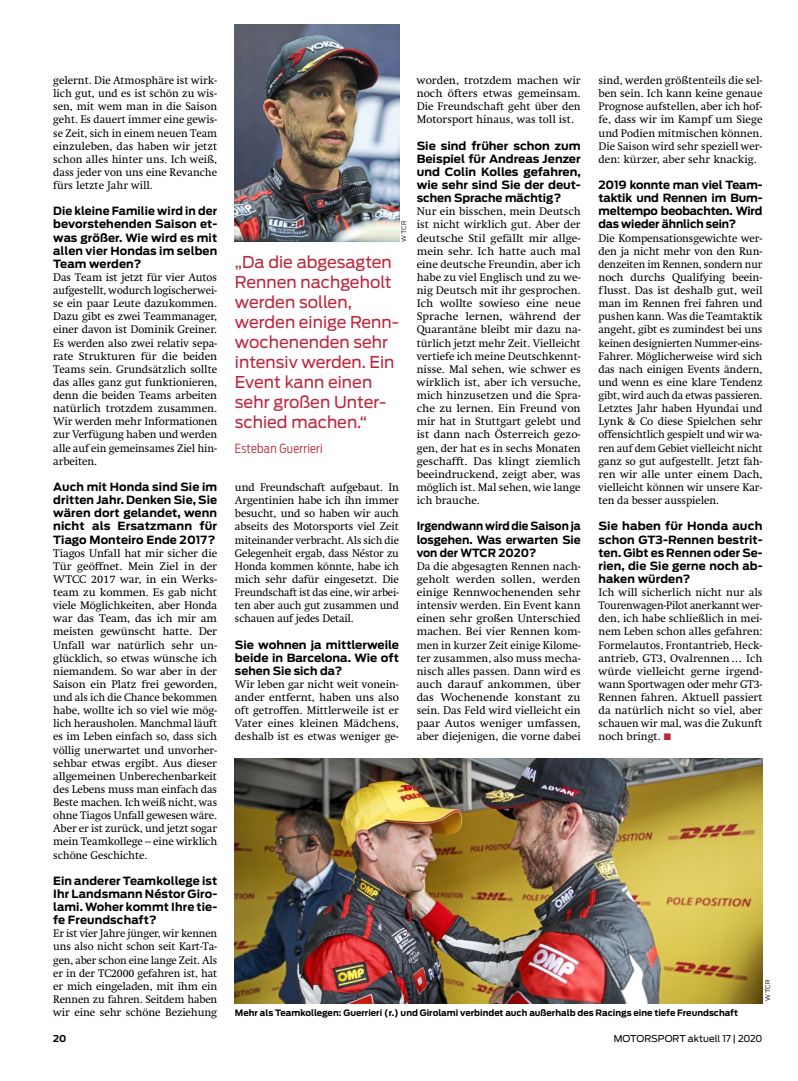
<style>
.page{position:relative;width:798px;height:1081px;background:#fff}
.page>*{position:absolute;margin:0;border:0;box-sizing:border-box;transform-origin:0 0}
.t1{font:16.25px/20px "Antenna";color:#bc273c}
.t2{font:300 12.5px "Antenna Condensed";letter-spacing:.025em;color:#bc273c}
.t3{font:11.25px/13.1px "Swift LT Std";color:#000;text-align:justify}
.t4{font:700 11.25px/13.1px "Antenna";color:#000;text-align:justify}
.t5{font:700 11.25px/13.1px "Antenna";color:#000;text-align:justify;scale:1.04 1}
.t6{font:700 11.25px/13.1px "Antenna";color:#000;text-align:justify;scale:.95 1}
.t7{font:9.38px "Antenna";letter-spacing:-.005em;color:#000}
.t8{font:700 9.38px "Antenna";color:#000}
.t9{font:700 8.75px "Antenna";color:#000}
.t10{font:300 6.25px "Antenna";letter-spacing:.05em;color:#000}
.s1{color:#bc273c}
</style>
<div class="page">
<img style="left:235px;top:758px;width:527px;height:245px">
<img style="left:235px;top:25px;width:164px;height:216px">
<p class="t3" style="left:53px;top:74px;width:165px">gelernt. Die Atmosphäre ist wirk&shy;lich gut, und es ist schön zu wis&shy;sen, mit wem man in die Saison geht. Es dauert immer eine gewis&shy;se Zeit, sich in einem neuen Team einzuleben, das haben wir jetzt schon alles hinter uns. Ich weiß, dass jeder von uns eine Revanche fürs letzte Jahr will.</p>
<p class="t4" style="left:53px;top:205px;width:165px">Die kleine Familie wird in der bevorstehenden Saison et&shy;was größer. Wie wird es mit allen vier Hondas im selben Team werden?</p>
<p class="t3" style="left:53px;top:271px;width:165px">Das Team ist jetzt für vier Autos aufgestellt, wodurch logischerwei&shy;se ein paar Leute dazukommen.<br>Dazu gibt es zwei Teammanager, einer davon ist Dominik Greiner.<br>Es werden also zwei relativ sepa&shy;rate Strukturen für die beiden Teams sein. Grundsätzlich sollte das alles ganz gut funktionieren, denn die beiden Teams arbeiten natürlich trotzdem zusammen.<br>Wir werden mehr Informationen zur Verfügung haben und werden alle auf ein gemeinsames Ziel hin&shy;arbeiten.</p>
<p class="t4" style="left:53px;top:480px;width:165px">Auch mit Honda sind Sie im dritten Jahr. Denken Sie, Sie wären dort gelandet, wenn nicht als Ersatzmann für Tiago Monteiro Ende 2017?</p>
<p class="t3" style="left:53px;top:546px;width:165px">Tiagos Unfall hat mir sicher die Tür geöffnet. Mein Ziel in der WTCC 2017 war, in ein Werks&shy;team zu kommen. Es gab nicht viele Möglichkeiten, aber Honda war das Team, das ich mir am meisten gewünscht hatte. Der Unfall war natürlich sehr un&shy;glücklich, so etwas wünsche ich niemandem. So war aber in der Saison ein Platz frei geworden, und als ich die Chance bekommen habe, wollte ich so viel wie mög&shy;lich herausholen. Manchmal läuft es im Leben einfach so, dass sich völlig unerwartet und unvorher&shy;sehbar etwas ergibt. Aus dieser allgemeinen Unberechenbarkeit des Lebens muss man einfach das Beste machen. Ich weiß nicht, was ohne Tiagos Unfall gewesen wäre.<br>Aber er ist zurück, und jetzt sogar mein Teamkollege – eine wirklich schöne Geschichte.</p>
<p class="t4" style="left:53px;top:874px;width:165px">Ein anderer Teamkollege ist Ihr Landsmann Néstor Giro&shy;lami. Woher kommt Ihre tie&shy;fe Freundschaft?</p>
<p class="t3" style="left:53px;top:927px;width:165px">Er ist vier Jahre jünger, wir kennen uns also nicht schon seit Kart-Ta&shy;gen, aber schon eine lange Zeit. Als er in der TC2000 gefahren ist, hat er mich eingeladen, mit ihm ein Rennen zu fahren. Seitdem haben wir eine sehr schöne Beziehung</p>
<p class="t10" style="left:400px;top:241px;width:22px;rotate:-90deg">WTCR</p>
<h1 class="t1" style="left:235px;top:252px;width:165px">„Da die abgesagten<br>Rennen nachgeholt werden sollen, werden einige Renn&shy;wochenenden sehr intensiv werden. Ein<br>Event kann einen sehr großen Unter&shy;schied machen.“</h1>
<p class="t2" style="left:235px;top:441px;width:89px">Esteban Guerrieri</p>
<p class="t3" style="left:235px;top:481px;width:165px">und Freundschaft aufgebaut. In Argentinien habe ich ihn immer besucht, und so haben wir auch abseits des Motorsports viel Zeit miteinander verbracht. Als sich die Gelegenheit ergab, dass Néstor zu Honda kommen könnte, habe ich mich sehr dafür eingesetzt. Die Freundschaft ist das eine, wir arbei&shy;ten aber auch gut zusammen und schauen auf jedes Detail.</p>
<p class="t4" style="left:235px;top:638px;width:165px">Sie wohnen ja mittlerweile beide in Barcelona. Wie oft sehen Sie sich da?</p>
<p class="t3" style="left:235px;top:678px;width:165px">Wir leben gar nicht weit vonein&shy;ander entfernt, haben uns also oft getroffen. Mittlerweile ist er Vater eines kleinen Mädchens, deshalb ist es etwas weniger ge-</p>
<p class="t3" style="left:416px;top:74px;width:165px">worden, trotzdem machen wir noch öfters etwas gemeinsam.<br>Die Freundschaft geht über den Motorsport hinaus, was toll ist.</p>
<p class="t4" style="left:416px;top:139px;width:165px">Sie sind früher schon zum Beispiel für Andreas Jenzer und Colin Kolles gefahren, wie sehr sind Sie der deut&shy;schen Sprache mächtig?</p>
<p class="t3" style="left:416px;top:205px;width:165px">Nur ein bisschen, mein Deutsch ist nicht wirklich gut. Aber der deutsche Stil gefällt mir allge&shy;mein sehr. Ich hatte auch mal eine deutsche Freundin, aber ich habe zu viel Englisch und zu we&shy;nig Deutsch mit ihr gesprochen.<br>Ich wollte sowieso eine neue Sprache lernen, während der Quarantäne bleibt mir dazu na&shy;türlich jetzt mehr Zeit. Vielleicht vertiefe ich meine Deutschkennt&shy;nisse. Mal sehen, wie schwer es wirklich ist, aber ich versuche, mich hinzusetzen und die Spra&shy;che zu lernen. Ein Freund von mir hat in Stuttgart gelebt und ist dann nach Österreich gezo&shy;gen, der hat es in sechs Monaten geschafft. Das klingt ziemlich beeindruckend, zeigt aber, was möglich ist. Mal sehen, wie lange ich brauche.</p>
<p class="t6" style="left:416px;top:520px;width:174px">Irgendwann wird die Saison ja losgehen. Was erwarten Sie von der WTCR 2020?</p>
<p class="t3" style="left:416px;top:559px;width:165px">Da die abgesagten Rennen nach&shy;geholt werden sollen, werden einige Rennwochenenden sehr intensiv werden. Ein Event kann einen sehr großen Unterschied machen. Bei vier Rennen kom&shy;men in kurzer Zeit einige Kilome&shy;ter zusammen, also muss mecha&shy;nisch alles passen. Dann wird es auch darauf ankommen, über das Wochenende konstant zu sein. Das Feld wird vielleicht ein paar Autos weniger umfassen, aber diejenigen, die vorne dabei</p>
<p class="t3" style="left:598px;top:74px;width:165px">sind, werden größtenteils die sel&shy;ben sein. Ich kann keine genaue Prognose aufstellen, aber ich hof&shy;fe, dass wir im Kampf um Siege und Podien mitmischen können.<br>Die Saison wird sehr speziell wer&shy;den: kürzer, aber sehr knackig.</p>
<p class="t4" style="left:598px;top:178px;width:165px">2019 konnte man viel Team&shy;taktik und Rennen im Bum&shy;meltempo beobachten. Wird das wieder ähnlich sein?</p>
<p class="t3" style="left:598px;top:231px;width:165px">Die Kompensationsgewichte wer&shy;den ja nicht mehr von den Run&shy;denzeiten im Rennen, sondern nur noch durchs Qualifying beein&shy;flusst. Das ist deshalb gut, weil man im Rennen frei fahren und pushen kann. Was die Teamtaktik angeht, gibt es zumindest bei uns keinen designierten Nummer-eins-Fahrer. Möglicherweise wird sich das nach einigen Events ändern, und wenn es eine klare Tendenz gibt, wird auch da etwas passieren.<br>Letztes Jahr haben Hyundai und Lynk &amp; Co diese Spielchen sehr offensichtlich gespielt und wir wa&shy;ren auf dem Gebiet vielleicht nicht ganz so gut aufgestellt. Jetzt fah&shy;ren wir alle unter einem Dach, vielleicht können wir unsere Kar&shy;ten da besser ausspielen.</p>
<p class="t5" style="left:598px;top:520px;width:159px">Sie haben für Honda auch schon GT3-Rennen bestrit&shy;ten. Gibt es Rennen oder Se&shy;rien, die Sie gerne noch ab&shy;haken würden?</p>
<p class="t3" style="left:598px;top:586px;width:165px">Ich will sicherlich nicht nur als Tourenwagen-Pilot anerkannt wer&shy;den, ich habe schließlich in mei&shy;nem Leben schon alles gefahren:<br>Formelautos, Frontantrieb, Heck&shy;antrieb, GT3, Ovalrennen… Ich würde vielleicht gerne irgend&shy;wann Sportwagen oder mehr GT3- Rennen fahren. Aktuell passiert da natürlich nicht so viel, aber schauen wir mal, was die Zukunft noch bringt. <span class="s1">■</span></p>
<p class="t10" style="left:764px;top:1000px;width:22px;rotate:-90deg">WTCR</p>
<p class="t9" style="left:235px;top:1007px;width:504px">Mehr als Teamkollegen: Guerrieri (r.) und Girolami verbindet auch außerhalb des Racings eine tiefe Freundschaft</p>
<p class="t8" style="left:53px;top:1033px;width:15px">20</p>
<p class="t7" style="left:613px;top:1033px;width:150px">MOTORSPORT aktuell 17 | 2020</p>
</div>
